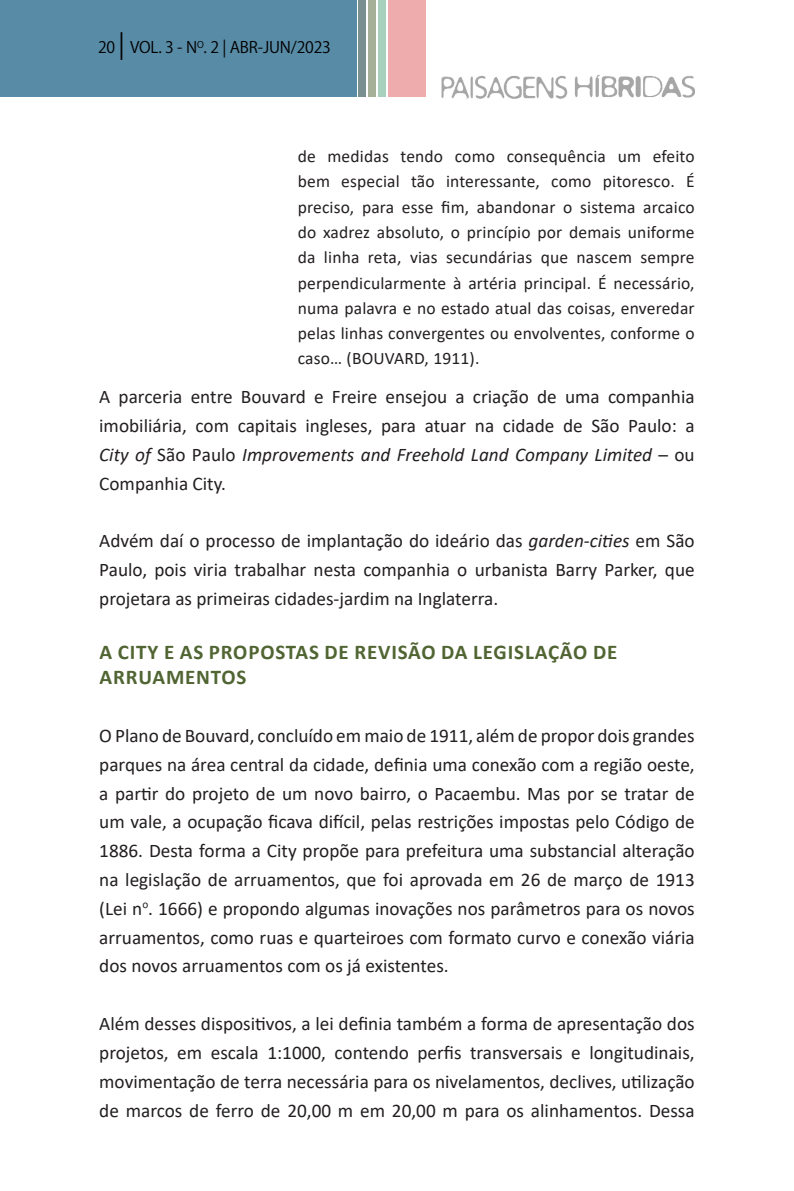
<style>
.page{position:relative;width:794px;height:1191px;background:#fff}
.page>*{position:absolute;margin:0;border:0;box-sizing:border-box;transform-origin:0 0}
.t1{font:700 21px/25.4px "Calibri";letter-spacing:.04em;color:#516533}
.t2{font:19.25px/28.9px "Calibri";color:#231f20;text-align:justify}
.t3{font:17.5px/25.4px "Calibri";letter-spacing:.01em;color:#231f20;text-align:justify}
.t4{font:15.75px "Koz Go Pr 6 N";letter-spacing:-.01em;color:#000}
.s1{font-size:24.5px}
.s2{font-style:italic}
</style>
<div class="page">
<div style="left:0;top:0;width:356px;height:97px;background:#588ba6"></div>
<img style="left:441px;top:75px;width:254px;height:24px">
<div style="left:358px;top:0;width:8px;height:97px;background:#7a9090"></div>
<div style="left:368px;top:0;width:8px;height:97px;background:#a6b099"></div>
<div style="left:378px;top:0;width:8px;height:97px;background:#a7d0bd"></div>
<div style="left:388px;top:0;width:37px;height:97px;background:#eeacac"></div>
<p class="t4" style="left:98px;top:38px;width:234px">20 <span class="s1">|</span> VOL. 3 - N<sup>O</sup>. 2 | ABR-JUN/2023</p>
<p class="t3" style="left:298px;top:143px;width:398px">de medidas tendo como consequência um efeito bem especial tão interessante, como pitoresco. É preciso, para esse fim, abandonar o sistema arcaico do xadrez absoluto, o princípio por demais uniforme da linha reta, vias secundárias que nascem sempre perpendicularmente à artéria principal. É necessário, numa palavra e no estado atual das coisas, enveredar pelas linhas convergentes ou envolventes, conforme o caso… (BOUVARD, 1911).</p>
<p class="t2" style="left:99px;top:382px;width:597px">A parceria entre Bouvard e Freire ensejou a criação de uma companhia imobiliária, com capitais ingleses, para atuar na cidade de São Paulo: a <span class="s2">City of</span> São Paulo <span class="s2">Improvements and Freehold Land Company Limited</span> – ou Companhia City.</p>
<p class="t2" style="left:99px;top:526px;width:597px">Advém daí o processo de implantação do ideário das <span class="s2">garden-cities</span> em São Paulo, pois viria trabalhar nesta companhia o urbanista Barry Parker, que projetara as primeiras cidades-jardim na Inglaterra.</p>
<p class="t1" style="left:100px;top:639px;width:519px">A CITY E AS PROPOSTAS DE REVISÃO DA LEGISLAÇÃO DE<br>ARRUAMENTOS</p>
<p class="t2" style="left:99px;top:720px;width:597px">O Plano de Bouvard, concluído em maio de 1911, além de propor dois grandes parques na área central da cidade, definia uma conexão com a região oeste, a partir do projeto de um novo bairro, o Pacaembu. Mas por se tratar de um vale, a ocupação ficava difícil, pelas restrições impostas pelo Código de 1886. Desta forma a City propõe para prefeitura uma substancial alteração na legislação de arruamentos, que foi aprovada em 26 de março de 1913 (Lei n<sup>o</sup>. 1666) e propondo algumas inovações nos parâmetros para os novos arruamentos, como ruas e quarteiroes com formato curvo e conexão viária dos novos arruamentos com os já existentes.</p>
<p class="t2" style="left:99px;top:1008px;width:597px">Além desses dispositivos, a lei definia também a forma de apresentação dos projetos, em escala 1:1000, contendo perfis transversais e longitudinais, movimentação de terra necessária para os nivelamentos, declives, utilização de marcos de ferro de 20,00 m em 20,00 m para os alinhamentos. Dessa</p>
</div>
